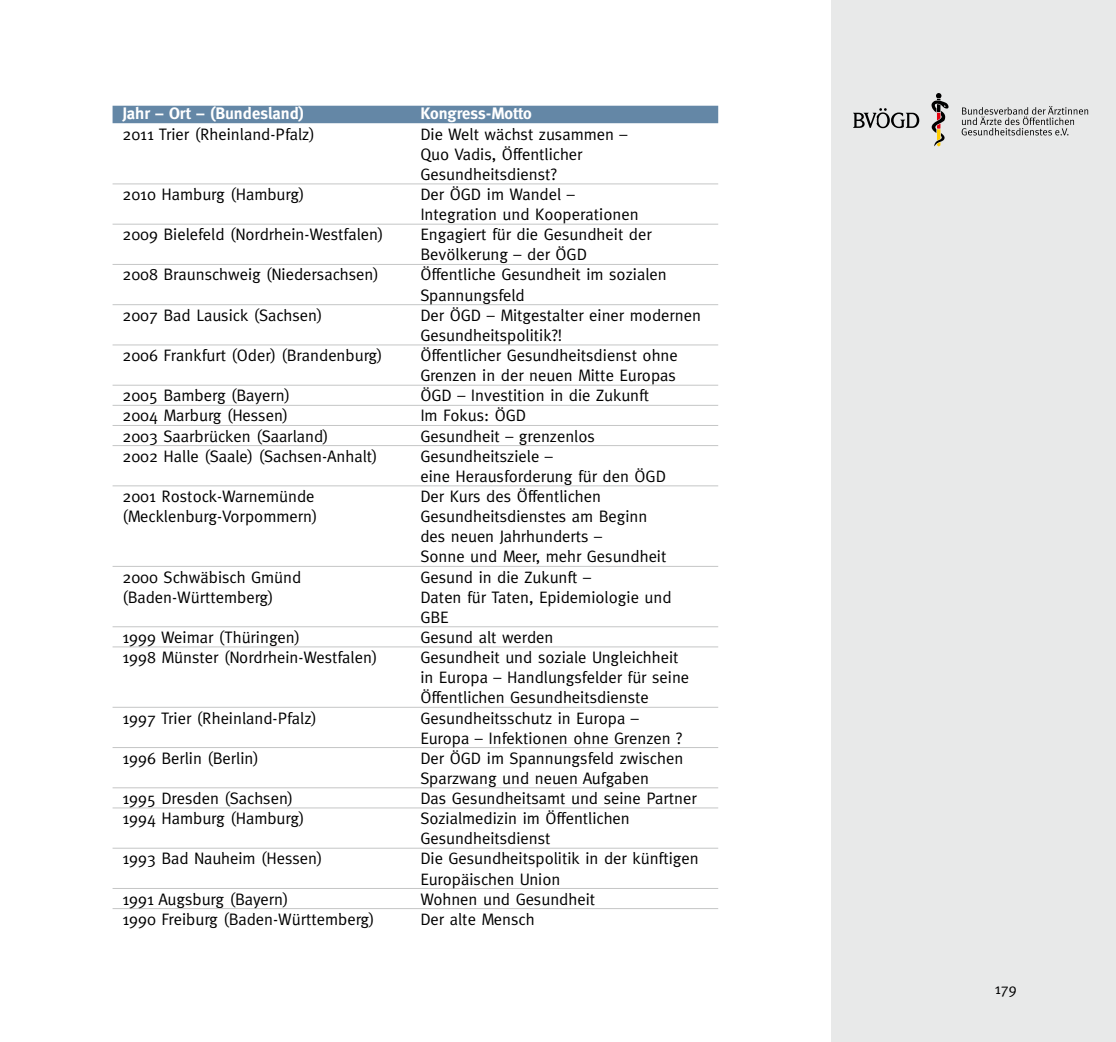
<style>
.page{position:relative;width:1116px;height:1042px;background:#fff}
.page>*{position:absolute;margin:0;border:0;box-sizing:border-box;transform-origin:0 0}
.t1{font:16.62px/20.1px "Meta";color:#000}
.t2{font:700 16.62px "Meta";color:#fff}
.t3{font:14.88px "Meta";color:#000}
</style>
<div class="page">
<div style="left:831px;top:0;width:284px;height:1042px;background:#e8e9e9"></div>
<svg style="left:853px;top:108px;width:66px;height:20px"></svg>
<svg style="left:931px;top:93px;width:17px;height:54px"></svg>
<svg style="left:961px;top:106px;width:126px;height:30px"></svg>
<div style="left:112px;top:106px;width:606px;height:17px;background:#6487a6"></div>
<hr style="left:112px;top:183px;width:606px;height:1px;background:#c5c6c6">
<hr style="left:112px;top:224px;width:606px;height:1px;background:#c5c6c6">
<hr style="left:112px;top:264px;width:606px;height:1px;background:#c5c6c6">
<hr style="left:112px;top:304px;width:606px;height:1px;background:#c5c6c6">
<hr style="left:112px;top:344px;width:606px;height:1px;background:#c5c6c6">
<hr style="left:112px;top:385px;width:606px;height:1px;background:#c5c6c6">
<hr style="left:112px;top:405px;width:606px;height:1px;background:#c5c6c6">
<hr style="left:112px;top:425px;width:606px;height:1px;background:#c5c6c6">
<hr style="left:112px;top:445px;width:606px;height:1px;background:#c5c6c6">
<hr style="left:112px;top:485px;width:606px;height:1px;background:#c5c6c6">
<hr style="left:112px;top:566px;width:606px;height:1px;background:#c5c6c6">
<hr style="left:112px;top:626px;width:606px;height:1px;background:#c5c6c6">
<hr style="left:112px;top:646px;width:606px;height:1px;background:#c5c6c6">
<hr style="left:112px;top:707px;width:606px;height:1px;background:#c5c6c6">
<hr style="left:112px;top:747px;width:606px;height:1px;background:#c5c6c6">
<hr style="left:112px;top:787px;width:606px;height:1px;background:#c5c6c6">
<hr style="left:112px;top:807px;width:606px;height:1px;background:#c5c6c6">
<hr style="left:112px;top:848px;width:606px;height:1px;background:#c5c6c6">
<hr style="left:112px;top:888px;width:606px;height:1px;background:#c5c6c6">
<hr style="left:112px;top:908px;width:606px;height:1px;background:#c5c6c6">
<p class="t2" style="left:122px;top:104px;width:183px">Jahr – Ort – (Bundesland)</p>
<p class="t2" style="left:420px;top:104px;width:113px">Kongress-Motto</p>
<p class="t1" style="left:122px;top:123px;width:194px">2011 Trier (Rheinland-Pfalz)</p>
<p class="t1" style="left:420px;top:123px;width:209px">Die Welt wächst zusammen –<br>Quo Vadis, Öffentlicher<br>Gesundheitsdienst?</p>
<p class="t1" style="left:122px;top:184px;width:183px">2010 Hamburg (Hamburg)</p>
<p class="t1" style="left:420px;top:184px;width:220px">Der ÖGD im Wandel –<br>Integration und Kooperationen</p>
<p class="t1" style="left:122px;top:224px;width:262px">2009 Bielefeld (Nordrhein-Westfalen)</p>
<p class="t1" style="left:420px;top:224px;width:233px">Engagiert für die Gesundheit der<br>Bevölkerung – der ÖGD</p>
<p class="t1" style="left:122px;top:264px;width:258px">2008 Braunschweig (Niedersachsen)</p>
<p class="t1" style="left:420px;top:264px;width:248px">Öffentliche Gesundheit im sozialen<br>Spannungsfeld</p>
<p class="t1" style="left:122px;top:305px;width:201px">2007 Bad Lausick (Sachsen)</p>
<p class="t1" style="left:420px;top:305px;width:282px">Der ÖGD – Mitgestalter einer modernen<br>Gesundheitspolitik?!</p>
<p class="t1" style="left:122px;top:345px;width:261px">2006 Frankfurt (Oder) (Brandenburg)</p>
<p class="t1" style="left:420px;top:345px;width:259px">Öffentlicher Gesundheitsdienst ohne<br>Grenzen in der neuen Mitte Europas</p>
<p class="t1" style="left:122px;top:385px;width:169px">2005 Bamberg (Bayern)</p>
<p class="t1" style="left:420px;top:385px;width:230px">ÖGD – Investition in die Zukunft</p>
<p class="t1" style="left:122px;top:405px;width:167px">2004 Marburg (Hessen)</p>
<p class="t1" style="left:420px;top:405px;width:107px">Im Fokus: ÖGD</p>
<p class="t1" style="left:122px;top:425px;width:207px">2003 Saarbrücken (Saarland)</p>
<p class="t1" style="left:420px;top:425px;width:176px">Gesundheit – grenzenlos</p>
<p class="t1" style="left:122px;top:446px;width:256px">2002 Halle (Saale) (Sachsen-Anhalt)</p>
<p class="t1" style="left:420px;top:446px;width:247px">Gesundheitsziele –<br>eine Herausforderung für den ÖGD</p>
<p class="t1" style="left:122px;top:486px;width:193px">2001 Rostock-Warnemünde</p>
<p class="t1" style="left:420px;top:486px;width:182px">Der Kurs des Öffentlichen</p>
<p class="t1" style="left:122px;top:506px;width:196px">(Mecklenburg-Vorpommern)</p>
<p class="t1" style="left:420px;top:506px;width:247px">Gesundheitsdienstes am Beginn des neuen Jahrhunderts –<br>Sonne und Meer, mehr Gesundheit</p>
<p class="t1" style="left:122px;top:566px;width:180px">2000 Schwäbisch Gmünd</p>
<p class="t1" style="left:420px;top:566px;width:172px">Gesund in die Zukunft –</p>
<p class="t1" style="left:122px;top:586px;width:153px">(Baden-Württemberg)</p>
<p class="t1" style="left:420px;top:586px;width:253px">Daten für Taten, Epidemiologie und<br>GBE</p>
<p class="t1" style="left:122px;top:627px;width:179px">1999 Weimar (Thüringen)</p>
<p class="t1" style="left:420px;top:627px;width:135px">Gesund alt werden</p>
<p class="t1" style="left:122px;top:647px;width:256px">1998 Münster (Nordrhein-Westfalen)</p>
<p class="t1" style="left:420px;top:647px;width:270px">Gesundheit und soziale Ungleichheit in Europa – Handlungsfelder für seine<br>Öffentlichen Gesundheitsdienste</p>
<p class="t1" style="left:122px;top:707px;width:196px">1997 Trier (Rheinland-Pfalz)</p>
<p class="t1" style="left:420px;top:707px;width:263px">Gesundheitsschutz in Europa –<br>Europa – Infektionen ohne Grenzen ?</p>
<p class="t1" style="left:122px;top:748px;width:138px">1996 Berlin (Berlin)</p>
<p class="t1" style="left:420px;top:748px;width:264px">Der ÖGD im Spannungsfeld zwischen<br>Sparzwang und neuen Aufgaben</p>
<p class="t1" style="left:122px;top:788px;width:172px">1995 Dresden (Sachsen)</p>
<p class="t1" style="left:420px;top:788px;width:278px">Das Gesundheitsamt und seine Partner</p>
<p class="t1" style="left:122px;top:808px;width:183px">1994 Hamburg (Hamburg)</p>
<p class="t1" style="left:420px;top:808px;width:211px">Sozialmedizin im Öffentlichen<br>Gesundheitsdienst</p>
<p class="t1" style="left:122px;top:848px;width:201px">1993 Bad Nauheim (Hessen)</p>
<p class="t1" style="left:420px;top:848px;width:280px">Die Gesundheitspolitik in der künftigen<br>Europäischen Union</p>
<p class="t1" style="left:122px;top:888px;width:167px">1991 Augsburg (Bayern)</p>
<p class="t1" style="left:420px;top:888px;width:176px">Wohnen und Gesundheit</p>
<p class="t1" style="left:122px;top:909px;width:253px">1990 Freiburg (Baden-Württemberg)</p>
<p class="t1" style="left:420px;top:909px;width:116px">Der alte Mensch</p>
<p class="t3" style="left:994px;top:980px;width:23px">179</p>
</div>
